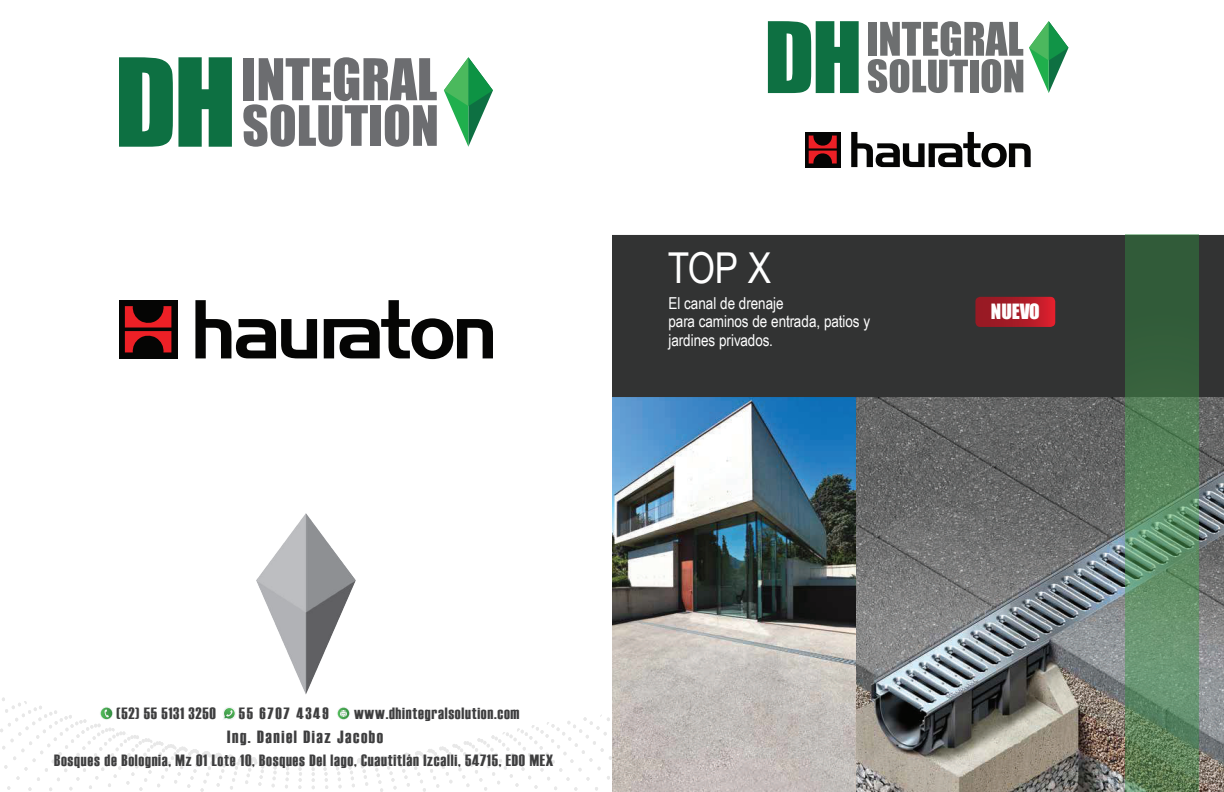
<style>
.page{position:relative;width:1224px;height:792px;background:#fff}
.page>*{position:absolute;margin:0;border:0;box-sizing:border-box;transform-origin:0 0}
.t1{font:42.6px "Arial Narrow";color:#fff}
.t2{font:19.4px "Impact";letter-spacing:-.005em;color:#fff}
.t3{font:17.7px "Haettenschweiler";letter-spacing:.095em;color:#3e3e3f}
.t4{font:16.5px/18.4px "Arial Narrow";color:#fff}
.t5{font:16.3px "Haettenschweiler";letter-spacing:.05em;color:#3e3e3f}
.t6{font:16.3px "Haettenschweiler";letter-spacing:.115em;color:#3e3e3f}
</style>
<div class="page">
<img style="left:256px;top:514px;width:100px;height:180px">
<svg style="left:444px;top:57px;width:49px;height:90px"></svg>
<svg style="left:243px;top:57px;width:194px;height:90px"></svg>
<svg style="left:119px;top:57px;width:113px;height:90px"></svg>
<div style="left:119px;top:300px;width:58px;height:58px;background:#050504"></div>
<svg style="left:125px;top:306px;width:46px;height:46px"></svg>
<svg style="left:195px;top:300px;width:122px;height:58px"></svg>
<svg style="left:324px;top:300px;width:169px;height:59px"></svg>
<svg style="left:1029px;top:21px;width:40px;height:72px"></svg>
<svg style="left:868px;top:21px;width:155px;height:72px"></svg>
<svg style="left:768px;top:21px;width:91px;height:72px"></svg>
<img style="left:855px;top:397px;width:369px;height:395px">
<img style="left:612px;top:397px;width:243px;height:395px">
<div style="left:612px;top:235px;width:612px;height:162px;background:#323333"></div>
<svg style="left:1126px;top:235px;width:73px;height:557px"></svg>
<svg style="left:975px;top:297px;width:80px;height:30px"></svg>
<div style="left:805px;top:132px;width:35px;height:35px;background:#050504"></div>
<svg style="left:809px;top:136px;width:28px;height:27px"></svg>
<svg style="left:851px;top:132px;width:180px;height:35px"></svg>
<svg style="left:322px;top:760px;width:6px;height:29px"></svg>
<svg style="left:298px;top:760px;width:5px;height:29px"></svg>
<svg style="left:311px;top:760px;width:4px;height:29px"></svg>
<svg style="left:0;top:698px;width:291px;height:94px"></svg>
<svg style="left:334px;top:708px;width:278px;height:84px"></svg>
<h1 class="t1" style="left:668px;top:237px;width:105px">TOP X</h1>
<p class="t4" style="left:668px;top:293px;width:203px">El canal de drenaje<br>para caminos de entrada, patios y jardines privados.</p>
<p class="t2" style="left:991px;top:297px;width:50px">NUEVO</p>
<p class="t5" style="left:117px;top:704px;width:101px">(52) 55 5131 3250</p>
<p class="t6" style="left:239px;top:704px;width:91px">55 6707 4349</p>
<p class="t5" style="left:354px;top:704px;width:167px">www.dhintegralsolution.com</p>
<p class="t3" style="left:227px;top:727px;width:157px">Ing. Daniel Diaz Jacobo</p>
<p class="t5" style="left:54px;top:751px;width:501px">Bosques de Bolognia, Mz 01 Lote 10, Bosques Del lago, Cuautitlán Izcalli, 54715, EDO MEX</p>
</div>
